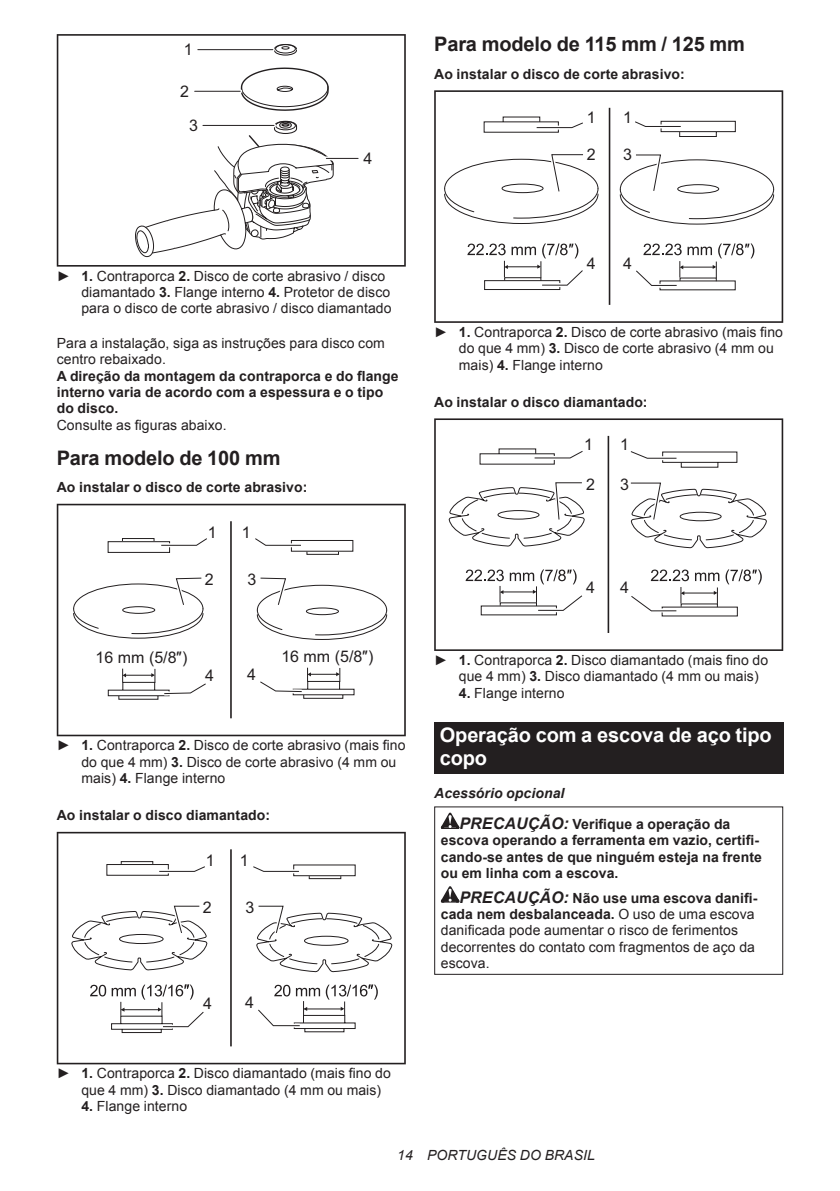
<style>
.page{position:relative;width:840px;height:1191px;background:#fff}
.page>*{position:absolute;margin:0;border:0;box-sizing:border-box;transform-origin:0 0}
.t1{font:700 20px "Arial";letter-spacing:-.01em;color:#231f20}
.t2{font:700 20px/23.4px "Arial";letter-spacing:-.01em;color:#fff}
.t3{font:16px/34.4px "Arial";color:#231f20;text-align:center}
.t4{font:14px/16.4px "Arial";letter-spacing:.005em;color:#231f20}
.t5{font:700 14px/16.4px "Arial";letter-spacing:.005em;color:#231f20}
.t6{font:italic 14px "Arial";letter-spacing:.005em;color:#231f20}
.s1{font-weight:700}
.s2{font-style:italic}
.s3{font-style:italic;font-size:16px}
.s4{font-weight:700;font-style:italic;font-size:16px}
</style>
<div class="page">
<svg style="left:57px;top:34px;width:348px;height:233px"></svg>
<svg style="left:57px;top:504px;width:348px;height:232px"></svg>
<svg style="left:57px;top:832px;width:348px;height:232px"></svg>
<svg style="left:434px;top:90px;width:348px;height:233px"></svg>
<svg style="left:434px;top:418px;width:348px;height:233px"></svg>
<div style="left:434px;top:721px;width:348px;height:52px;background:#231f20"></div>
<svg style="left:440px;top:812px;width:19px;height:17px"></svg>
<svg style="left:440px;top:886px;width:19px;height:16px"></svg>
<p class="t3" style="left:184px;top:32px;width:10px">1</p>
<p class="t3" style="left:180px;top:74px;width:19px">2<br>3</p>
<p class="t3" style="left:363px;top:141px;width:10px">4</p>
<h1 class="t1" style="left:434px;top:31px;width:312px">Para modelo de 115 mm / 125 mm</h1>
<p class="t5" style="left:434px;top:66px;width:252px">Ao instalar o disco de corte abrasivo:</p>
<p class="t3" style="left:586px;top:100px;width:10px">1</p>
<p class="t3" style="left:622px;top:100px;width:10px">1</p>
<p class="t3" style="left:586px;top:137px;width:10px">2</p>
<p class="t3" style="left:622px;top:137px;width:10px">3</p>
<p class="t4" style="left:81px;top:268px;width:311px;text-indent:-25px">► <span class="s1">1.</span> Contraporca <span class="s1">2.</span> Disco de corte abrasivo / disco diamantado <span class="s1">3.</span> Flange interno <span class="s1">4.</span> Protetor de disco para o disco de corte abrasivo / disco diamantado</p>
<p class="t4" style="left:57px;top:335px;width:329px">Para a instalação, siga as instruções para disco com centro rebaixado.</p>
<p class="t5" style="left:57px;top:368px;width:343px">A direção da montagem da contraporca e do flange interno varia de acordo com a espessura e o tipo do disco.</p>
<p class="t4" style="left:57px;top:417px;width:171px">Consulte as figuras abaixo.</p>
<h1 class="t1" style="left:57px;top:444px;width:225px">Para modelo de 100 mm</h1>
<p class="t5" style="left:57px;top:479px;width:252px">Ao instalar o disco de corte abrasivo:</p>
<p class="t3" style="left:208px;top:515px;width:10px">1</p>
<p class="t3" style="left:242px;top:515px;width:10px">1</p>
<p class="t3" style="left:205px;top:562px;width:10px">2</p>
<p class="t3" style="left:247px;top:562px;width:10px">3</p>
<p class="t3" style="left:96px;top:640px;width:93px">16 mm (5/8″)</p>
<p class="t3" style="left:281px;top:640px;width:93px">16 mm (5/8″)</p>
<p class="t3" style="left:205px;top:659px;width:10px">4</p>
<p class="t3" style="left:247px;top:657px;width:10px">4</p>
<p class="t4" style="left:81px;top:737px;width:325px;text-indent:-25px">► <span class="s1">1.</span> Contraporca <span class="s1">2.</span> Disco de corte abrasivo (mais fino do que 4 mm) <span class="s1">3.</span> Disco de corte abrasivo (4 mm ou mais) <span class="s1">4.</span> Flange interno</p>
<p class="t5" style="left:57px;top:807px;width:215px">Ao instalar o disco diamantado:</p>
<p class="t3" style="left:206px;top:843px;width:10px">1</p>
<p class="t3" style="left:240px;top:843px;width:10px">1</p>
<p class="t3" style="left:203px;top:890px;width:10px">2</p>
<p class="t3" style="left:245px;top:890px;width:10px">3</p>
<p class="t3" style="left:203px;top:986px;width:10px">4</p>
<p class="t3" style="left:245px;top:985px;width:10px">4</p>
<p class="t4" style="left:81px;top:1065px;width:311px;text-indent:-25px">► <span class="s1">1.</span> Contraporca <span class="s1">2.</span> Disco diamantado (mais fino do que 4 mm) <span class="s1">3.</span> Disco diamantado (4 mm ou mais)</p>
<p class="t4" style="left:81px;top:1098px;width:107px"><span class="s1">4.</span> Flange interno</p>
<p class="t3" style="left:586px;top:246px;width:10px">4</p>
<p class="t3" style="left:622px;top:246px;width:10px">4</p>
<p class="t4" style="left:458px;top:324px;width:325px;text-indent:-25px">► <span class="s1">1.</span> Contraporca <span class="s1">2.</span> Disco de corte abrasivo (mais fino do que 4 mm) <span class="s1">3.</span> Disco de corte abrasivo (4 mm ou mais) <span class="s1">4.</span> Flange interno</p>
<p class="t5" style="left:434px;top:394px;width:215px">Ao instalar o disco diamantado:</p>
<p class="t3" style="left:583px;top:428px;width:10px">1</p>
<p class="t3" style="left:620px;top:428px;width:10px">1</p>
<p class="t3" style="left:586px;top:467px;width:10px">2</p>
<p class="t3" style="left:620px;top:467px;width:10px">3</p>
<p class="t3" style="left:586px;top:570px;width:10px">4</p>
<p class="t3" style="left:620px;top:570px;width:10px">4</p>
<p class="t4" style="left:458px;top:652px;width:311px;text-indent:-25px">► <span class="s1">1.</span> Contraporca <span class="s1">2.</span> Disco diamantado (mais fino do que 4 mm) <span class="s1">3.</span> Disco diamantado (4 mm ou mais)</p>
<p class="t4" style="left:458px;top:684px;width:107px"><span class="s1">4.</span> Flange interno</p>
<h1 class="t2" style="left:439px;top:723px;width:333px">Operação com a escova de aço tipo copo</h1>
<p class="t5" style="left:459px;top:778px;width:272px;line-height:30.6px;text-indent:-25px"><span class="s2">Acessório opcional<br></span><span class="s3">PRECAUÇÃO:</span> Verifique a operação da</p>
<p class="t5" style="left:440px;top:832px;width:322px">escova operando a ferramenta em vazio, certifi&shy;cando-se antes de que ninguém esteja na frente ou em linha com a escova.</p>
<p class="t4" style="left:440px;top:889px;width:318px;text-indent:19px"><span class="s4">PRECAUÇÃO:</span> <span class="s1">Não use uma escova danifi&shy;cada nem desbalanceada.</span> O uso de uma escova danificada pode aumentar o risco de ferimentos decorrentes do contato com fragmentos de aço da escova.</p>
<p class="t6" style="left:397px;top:1146px;width:199px">14 PORTUGUÊS DO BRASIL</p>
</div>
